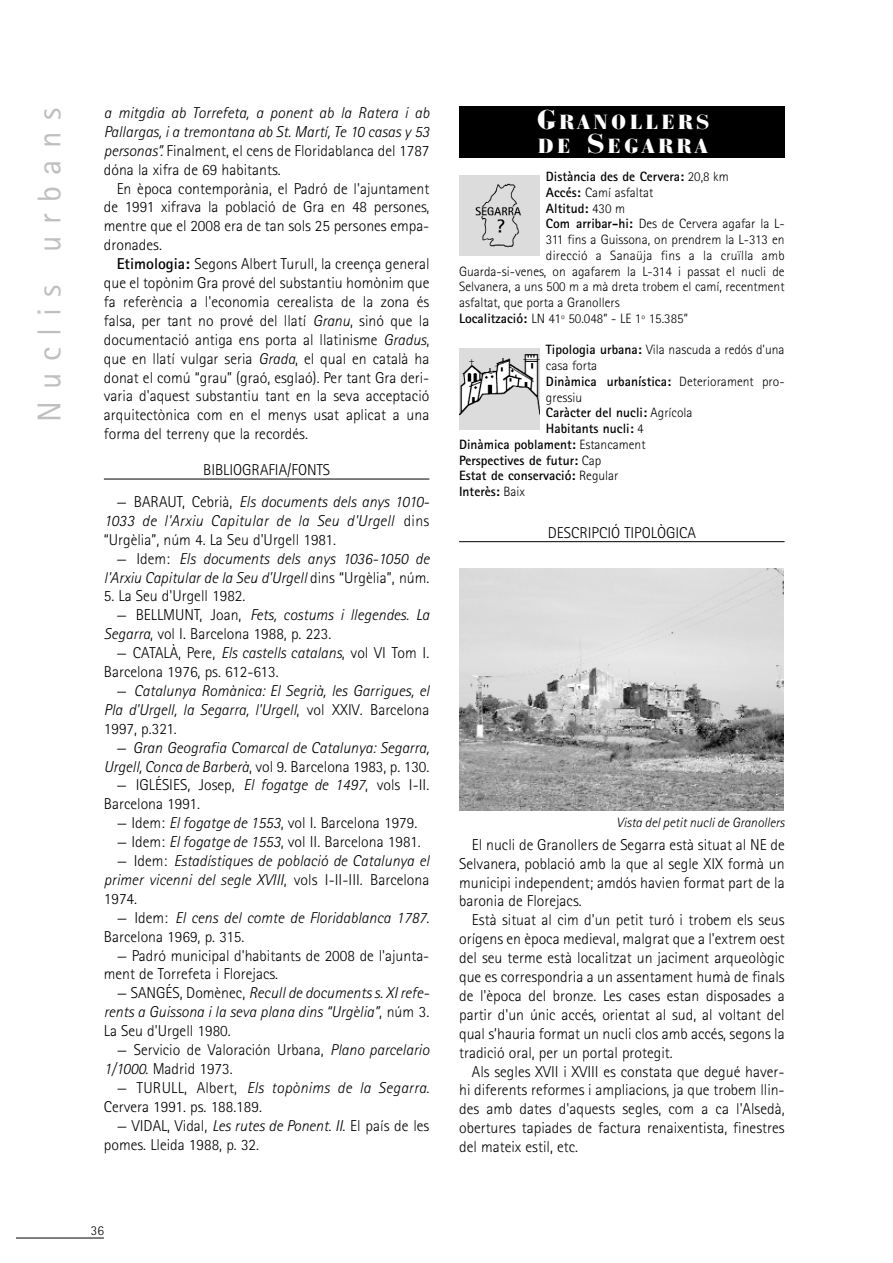
<style>
.page{position:relative;width:893px;height:1263px;background:#fff}
.page>*{position:absolute;margin:0;border:0;box-sizing:border-box;transform-origin:0 0}
.t1{font:33px "Rotis Sans Serif";letter-spacing:.35em;color:#bfbfbf}
.t2{font:900 condensed 20.25px/24px "Bauer Bodoni";letter-spacing:.14em;color:#fff;scale:1.3 1}
.t3{font:300 15.75px/18.9px "Rotis Sans Serif";color:#000}
.t4{font:italic 300 15.75px/18.9px "Rotis Sans Serif";color:#000;text-align:justify}
.t5{font:300 13.5px "Rotis Sans Serif";color:#000}
.t6{font:700 13.5px "Rotis Sans Serif";color:#000}
.t7{font:italic 300 13.5px "Rotis Sans Serif";color:#000}
.s1{font-style:normal}
.s2{font-weight:700}
.s3{font-style:italic}
.s4{font-size:27px}
.s5{font-weight:300}
</style>
<div class="page">
<svg style="left:16px;top:1238px;width:88px;height:1px"></svg>
<svg style="left:459px;top:541px;width:326px;height:1px"></svg>
<svg style="left:103px;top:479px;width:327px;height:1px"></svg>
<div style="left:459px;top:106px;width:325px;height:52px;background:#000"></div>
<img style="left:459px;top:175px;width:81px;height:81px">
<img style="left:459px;top:348px;width:81px;height:81px">
<img style="left:459px;top:569px;width:324px;height:241px">
<h1 class="t1" style="left:38px;top:422px;width:316px;rotate:-90deg">Nuclis urbans</h1>
<p class="t4" style="left:104px;top:105px;width:327px">a mitgdia ab Torrefeta, a ponent ab la Ratera i ab Pallargas, i a tremontana ab St. Martí, Te 10 casas y 53 personas”. <span class="s1">Finalment, el cens de Floridablan ca del 1787 dóna la xifra de 69 habitants.</span></p>
<p class="t3" style="left:104px;top:180px;width:327px;text-align:justify;text-indent:13px">En època contemporània, el Padró de l'ajuntament de 1991 xifrava la població de Gra en 48 persones, mentre que el 2008 era de tan sols 25 persones empa&shy;dronades.</p>
<p class="t3" style="left:104px;top:256px;width:327px;text-align:justify;text-indent:13px"><span class="s2">Etimologia:</span> Segons Albert Turull, la creença general que el topònim Gra prové del substantiu homònim que fa referència a l'economia cerealista de la zona és falsa, per tant no prové del llatí <span class="s3">Granu</span>, sinó que la documentació antiga ens porta al llatinisme <span class="s3">Gradus</span>, que en llatí vulgar seria <span class="s3">Grada</span>, el qual en català ha donat el comú “grau” (graó, esglaó). Per tant Gra deri&shy;varia d'aquest substantiu tant en la seva acceptació arquitectònica com en el menys usat aplicat a una forma del terreny que la recordés.</p>
<p class="t3" style="left:203px;top:462px;width:128px">BIBLIOGRAFIA/FONTS</p>
<p class="t4" style="left:104px;top:494px;width:327px;text-indent:13px"><span class="s1">— BARAUT, Cebrià,</span> Els documents dels anys 1010- 1033 de l'Arxiu Capitular de la Seu d'Urgell <span class="s1">dins “Urgèlia”, núm 4. La Seu d'Urgell 1981.</span></p>
<p class="t4" style="left:104px;top:550px;width:327px;text-align:right"><span class="s1">— Idem:</span> Els documents dels anys 1036-1050 de l'Arxiu Capitular de la Seu d'Urgell <span class="s1">dins “Urgèlia”, núm.</span></p>
<p class="t3" style="left:104px;top:588px;width:143px">5. La Seu d'Urgell 1982.</p>
<p class="t3" style="left:104px;top:607px;width:327px;text-indent:13px">— BELLMUNT, Joan, <span class="s3">Fets, costums i llegendes. La<br>Segarra</span>, vol I. Barcelona 1988, p. 223.</p>
<p class="t3" style="left:104px;top:645px;width:327px;text-indent:13px">— CATALÀ, Pere, <span class="s3">Els castells catalans</span>, vol VI Tom I.<br>Barcelona 1976, ps. 612-613.</p>
<p class="t4" style="left:104px;top:683px;width:327px;text-indent:13px"><span class="s1">—</span> Catalunya Romànica: El Segrià, les Garrigues, el Pla d'Urgell, la Segarra, l'Urgell<span class="s1">, vol XXIV. Barcelona 1997, p.321.</span></p>
<p class="t4" style="left:104px;top:739px;width:327px;text-align:right"><span class="s1">—</span> Gran Geografia Comarcal de Catalunya: Segarra,<br>Urgell, Conca de Barberà<span class="s1">, vol 9. Barcelona 1983, p. 130.</span></p>
<p class="t3" style="left:104px;top:777px;width:327px;text-indent:13px">— IGLÉSIES, Josep, <span class="s3">El fogatge de 1497</span>, vols I-II.<br>Barcelona 1991.</p>
<p class="t3" style="left:117px;top:815px;width:302px">— Idem: <span class="s3">El fogatge de 1553</span>, vol I. Barcelona 1979.</p>
<p class="t3" style="left:117px;top:834px;width:305px">— Idem: <span class="s3">El fogatge de 1553</span>, vol II. Barcelona 1981.</p>
<p class="t4" style="left:104px;top:853px;width:327px;text-indent:13px"><span class="s1">— Idem:</span> Estadístiques de població de Catalunya el primer vicenni del segle XVIII<span class="s1">, vols I-II-III. Barcelona 1974.</span></p>
<p class="t4" style="left:104px;top:910px;width:327px;text-indent:13px"><span class="s1">— Idem:</span> El cens del comte de Floridablanca 1787<span class="s1">.<br>Barcelona 1969, p. 315.</span></p>
<p class="t3" style="left:104px;top:947px;width:327px;text-indent:13px">— Padró municipal d'habitants de 2008 de l'ajunta&shy;ment de Torrefeta i Florejacs.</p>
<p class="t4" style="left:104px;top:985px;width:327px;text-indent:13px"><span class="s1">— SANGÉS, Domènec,</span> Recull de documents s. XI refe&shy;rents a Guissona i la seva plana dins “Urgèlia”<span class="s1">, núm 3.<br>La Seu d'Urgell 1980.</span></p>
<p class="t3" style="left:104px;top:1042px;width:327px;text-indent:13px">— Servicio de Valoración Urbana, <span class="s3">Plano parcelario<br>1/1000</span>. Madrid 1973.</p>
<p class="t3" style="left:104px;top:1080px;width:327px;text-indent:13px">— TURULL, Albert, <span class="s3">Els topònims de la Segarra</span>.<br>Cervera 1991. ps. 188.189.</p>
<p class="t3" style="left:104px;top:1117px;width:327px;text-indent:13px">— VIDAL, Vidal, <span class="s3">Les rutes de Ponent. II</span>. El país de les pomes. Lleida 1988, p. 32.</p>
<p class="t5" style="left:91px;top:1226px;width:14px">36</p>
<p class="t2" style="left:537px;top:112px;width:134px"><span class="s4">G</span>RANOLLERS<br>DE <span class="s4">S</span>EGARRA</p>
<p class="t6" style="left:546px;top:172px;width:184px">Distància des de Cervera: <span class="s5">20,8 km</span></p>
<p class="t5" style="left:546px;top:188px;width:109px"><span class="s2">Accés:</span> Camí asfaltat</p>
<p class="t6" style="left:546px;top:203px;width:81px">Altitud: <span class="s5">430 m</span></p>
<p class="t5" style="left:546px;top:219px;width:240px"><span class="s2">Com arribar-hi:</span> Des de Cervera agafar la L-</p>
<p class="t5" style="left:546px;top:235px;width:240px">311 fins a Guissona, on prendrem la L-313 en</p>
<p class="t5" style="left:546px;top:251px;width:240px">direcció a Sanaüja fins a la cruïlla amb</p>
<p class="t5" style="left:459px;top:266px;width:327px">Guarda-si-venes, on agafarem la L-314 i passat el nucli de</p>
<p class="t5" style="left:459px;top:282px;width:327px">Selvanera, a uns 500 m a mà dreta trobem el camí, recentment</p>
<p class="t5" style="left:459px;top:298px;width:162px">asfaltat, que porta a Granollers</p>
<p class="t5" style="left:459px;top:314px;width:230px"><span class="s2">Localització:</span> LN 41º 50.048” - LE 1º 15.385”</p>
<p class="t5" style="left:546px;top:345px;width:240px"><span class="s2">Tipologia urbana:</span> Vila nascuda a redós d'una</p>
<p class="t5" style="left:546px;top:361px;width:53px">casa forta</p>
<p class="t6" style="left:546px;top:377px;width:240px">Dinàmica urbanística: <span class="s5">Deteriorament pro-</span></p>
<p class="t5" style="left:546px;top:392px;width:38px">gressiu</p>
<p class="t6" style="left:546px;top:408px;width:148px">Caràcter del nucli: <span class="s5">Agrícola</span></p>
<p class="t6" style="left:546px;top:424px;width:99px">Habitants nucli: <span class="s5">4</span></p>
<p class="t6" style="left:459px;top:440px;width:188px">Dinàmica poblament: <span class="s5">Estancament</span></p>
<p class="t6" style="left:459px;top:455px;width:144px">Perspectives de futur: <span class="s5">Cap</span></p>
<p class="t6" style="left:459px;top:471px;width:161px">Estat de conservació: <span class="s5">Regular</span></p>
<p class="t6" style="left:459px;top:487px;width:67px">Interès: <span class="s5">Baix</span></p>
<p class="t3" style="left:548px;top:525px;width:149px">DESCRIPCIÓ TIPOLÒGICA</p>
<p class="t7" style="left:616px;top:817px;width:169px">Vista del petit nucli de Granollers</p>
<p class="t3" style="left:459px;top:837px;width:327px;text-align:justify;text-indent:13px">El nucli de Granollers de Segarra està situat al NE de Selvanera, població amb la que al segle XIX formà un municipi independent; amdós havien format part de la baronia de Florejacs.</p>
<p class="t3" style="left:459px;top:912px;width:327px;text-align:justify;text-indent:13px">Està situat al cim d'un petit turó i trobem els seus orígens en època medieval, malgrat que a l'extrem oest del seu terme està localitzat un jaciment arqueològic que es correspondria a un assentament humà de finals de l'època del bronze. Les cases estan disposades a partir d'un únic accés, orientat al sud, al voltant del qual s’hauria format un nucli clos amb accés, segons la tradició oral, per un portal protegit.</p>
<p class="t3" style="left:459px;top:1063px;width:327px;text-align:justify;text-indent:13px">Als segles XVII i XVIII es constata que degué haver&shy;hi diferents reformes i ampliacions, ja que trobem llin&shy;des amb dates d'aquests segles, com a ca l'Alsedà, obertures tapiades de factura renaixentista, finestres del mateix estil, etc.</p>
</div>
